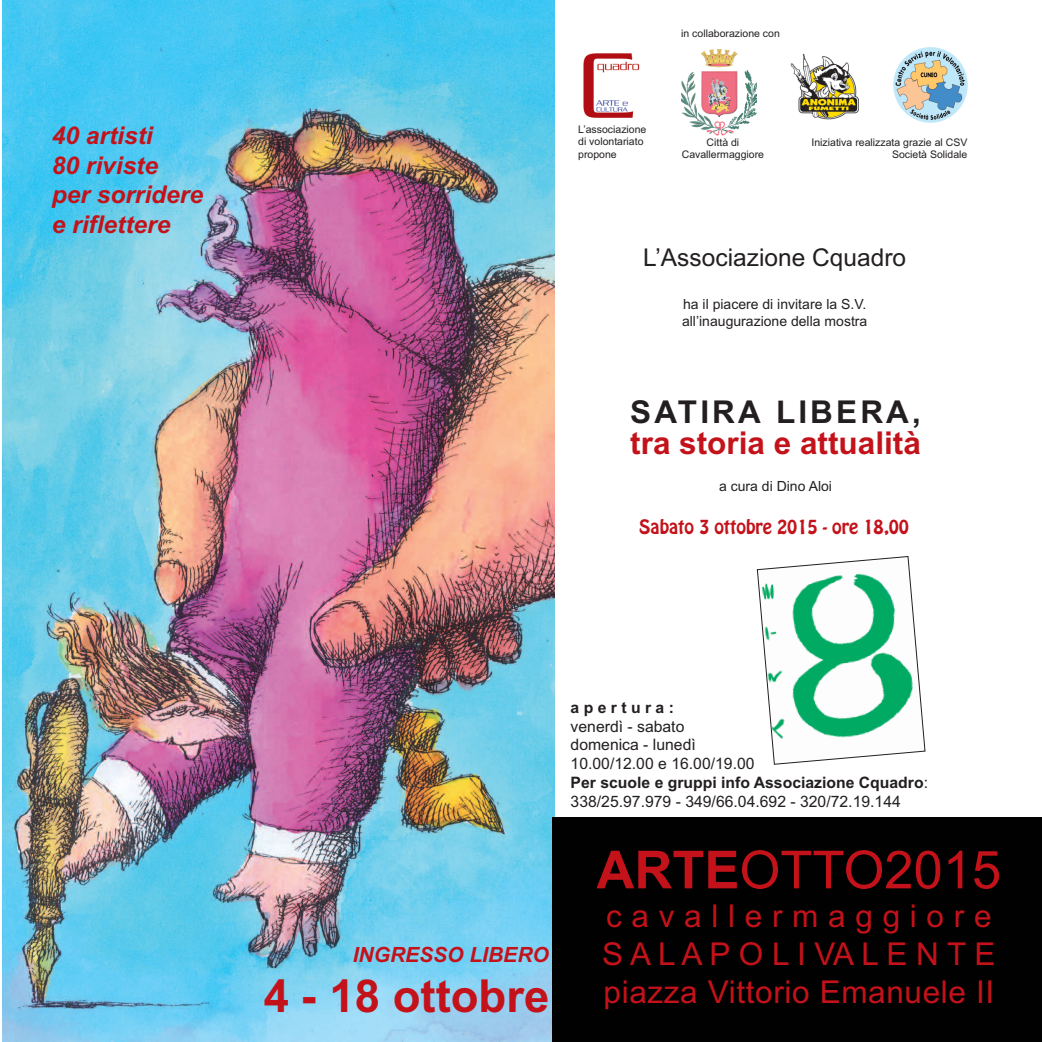
<style>
.page{position:relative;width:1042px;height:1042px;background:#fff}
.page>*{position:absolute;margin:0;border:0;box-sizing:border-box;transform-origin:0 0}
.t1{font:52.5px "Arial";color:#c4121a}
.t2{font:700 45.5px "Arial";color:#c4121a}
.t3{font:31.5px/38.1px "Arial";letter-spacing:.225em;color:#c4121a}
.t4{font:700 31.5px "Arial";color:#c4121a}
.t5{font:700 31.5px "Arial";letter-spacing:.1em;color:#231f20}
.t6{font:italic 700 24.5px/29.4px "Arial";color:#c4121a}
.t7{font:24.5px "Arial";color:#231f20}
.t8{font:italic 700 21px "Arial";color:#c4121a}
.t9{font:17.5px "Hobo Std";color:#c4121a}
.t10{font:15.75px/18.9px "Arial";color:#231f20}
.t11{font:700 15.75px "Arial";letter-spacing:.28em;color:#231f20}
.t12{font:14px/16.8px "Arial";color:#231f20}
.t13{font:10.5px/12.6px "Arial";color:#231f20;text-align:right}
.s1{font-weight:700}
</style>
<div class="page">
<img style="left:2px;top:0;width:553px;height:1042px">
<div style="left:553px;top:818px;width:489px;height:224px;background:#010101"></div>
<svg style="left:756px;top:556px;width:170px;height:209px"></svg>
<img style="left:893px;top:48px;width:74px;height:74px">
<img style="left:583px;top:53px;width:57px;height:65px">
<img style="left:682px;top:50px;width:74px;height:85px">
<img style="left:790px;top:53px;width:69px;height:67px">
<p class="t13" style="left:681px;top:27px;width:100px">in collaborazione con</p>
<p class="t13" style="left:578px;top:123px;width:70px;text-align:left">L’associazione di volontariato propone</p>
<h3 class="t6" style="left:52px;top:121px;width:153px">40 artisti<br>80 riviste<br>per sorridere e riflettere</h3>
<p class="t13" style="left:811px;top:136px;width:157px">Iniziativa realizzata grazie al CSV<br>Società Solidale</p>
<p class="t13" style="left:682px;top:136px;width:84px;text-align:center">Città di<br>Cavallermaggiore</p>
<h3 class="t7" style="left:643px;top:243px;width:264px">L’Associazione Cquadro</h3>
<p class="t12" style="left:682px;top:295px;width:187px">ha il piacere di invitare la S.V. all’inaugurazione della mostra</p>
<h3 class="t5" style="left:630px;top:393px;width:292px">SATIRA LIBERA,</h3>
<h3 class="t4" style="left:630px;top:425px;width:292px">tra storia e attualità</h3>
<p class="t12" style="left:719px;top:477px;width:114px">a cura di Dino Aloi</p>
<p class="t9" style="left:639px;top:519px;width:271px">Sabato 3 ottobre 2015 - ore 18,00</p>
<h3 class="t8" style="left:353px;top:942px;width:198px">INGRESSO LIBERO</h3>
<h2 class="t2" style="left:264px;top:970px;width:287px">4 - 18 ottobre</h2>
<p class="t11" style="left:570px;top:698px;width:105px">apertura:</p>
<p class="t10" style="left:570px;top:717px;width:359px">venerdì - sabato<br>domenica - lunedì<br>10.00/12.00 e 16.00/19.00<br><span class="s1">Per scuole e gruppi info Associazione Cquadro</span>:<br>338/25.97.979 - 349/66.04.692 - 320/72.19.144</p>
<h1 class="t1" style="left:596px;top:839px;width:406px"><span class="s1">ARTE</span>OTTO2015</h1>
<h3 class="t3" style="left:602px;top:897px;width:395px">cavallermaggiore<br>SALAPOLIVALENTE piazza Vittorio Emanuele II</h3>
</div>
